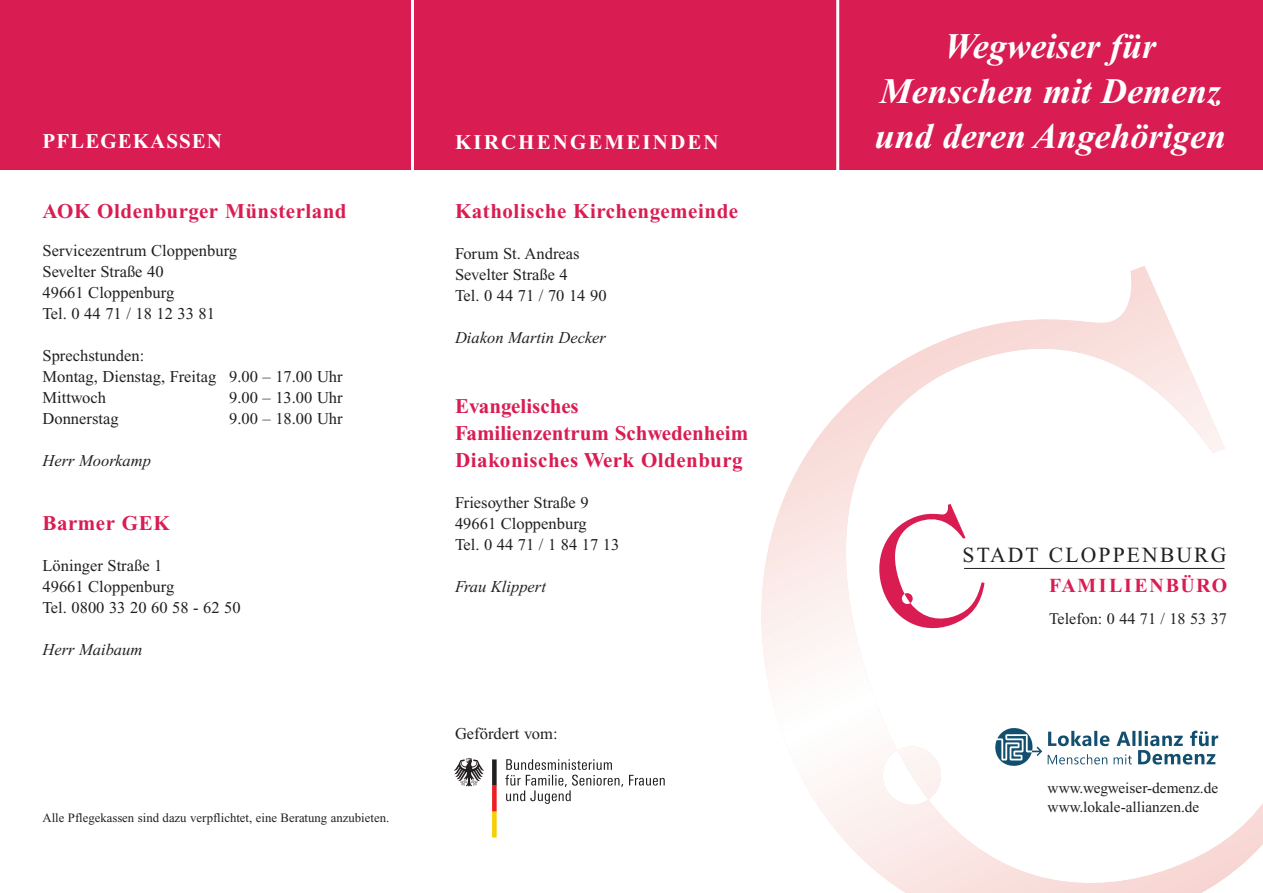
<style>
.page{position:relative;width:1263px;height:893px;background:#fff}
.page>*{position:absolute;margin:0;border:0;box-sizing:border-box;transform-origin:0 0}
.t1{font:italic 700 36px/45px "Times New Roman";color:#fff;text-align:center}
.t2{font:21.6px "Times New Roman";letter-spacing:.1em;color:#231f20}
.t3{font:700 21px/27px "Times New Roman";color:#d91c52}
.t4{font:700 21px "Times New Roman";letter-spacing:.025em;color:#d91c52}
.t5{font:700 21px "Times New Roman";letter-spacing:.1em;color:#fff}
.t6{font:700 21px "Times New Roman";letter-spacing:.05em;color:#fff}
.t7{font:700 19.95px "Times New Roman";letter-spacing:.085em;color:#d91c52}
.t8{font:16.5px/21px "Times New Roman";color:#231f20}
.t9{font:italic 16.5px "Times New Roman";color:#231f20}
.t10{font:16.2px "Times New Roman";color:#231f20}
.t11{font:15.3px/18.8px "Times New Roman";color:#231f20}
.t12{font:12.75px "Times New Roman";color:#231f20}
</style>
<div class="page">
<svg style="left:761px;top:266px;width:502px;height:627px"></svg>
<svg style="left:897px;top:746px;width:44px;height:54px"></svg>
<div style="left:0;top:0;width:1263px;height:170px;background:#d91c52"></div>
<svg style="left:879px;top:504px;width:105px;height:124px"></svg>
<hr style="left:964px;top:568px;width:260px;height:1px;background:#231f20">
<hr style="left:411px;top:0;width:3px;height:170px;background:#fff">
<hr style="left:836px;top:0;width:3px;height:170px;background:#fff">
<svg style="left:454px;top:758px;width:30px;height:28px"></svg>
<svg style="left:492px;top:759px;width:5px;height:78px"></svg>
<svg style="left:629px;top:775px;width:36px;height:11px"></svg>
<svg style="left:505px;top:759px;width:118px;height:45px"></svg>
<img style="left:995px;top:728px;width:227px;height:37px">
<p class="t6" style="left:43px;top:135px;width:181px">PFLEGEKASSEN</p>
<p class="t4" style="left:43px;top:204px;width:306px">AOK Oldenburger Münsterland</p>
<p class="t8" style="left:43px;top:241px;width:196px">Servicezentrum Cloppenburg<br>Sevelter Straße 40<br>49661 Cloppenburg<br>Tel. 0 44 71 / 18 12 33 81</p>
<p class="t8" style="left:43px;top:346px;width:302px">Sprechstunden:<br>Montag, Dienstag, Freitag 9.00 – 17.00 Uhr<br>Mittwoch</p>
<p class="t8" style="left:229px;top:388px;width:115px">9.00 – 13.00 Uhr</p>
<p class="t8" style="left:43px;top:409px;width:78px">Donnerstag</p>
<p class="t8" style="left:229px;top:409px;width:115px">9.00 – 18.00 Uhr</p>
<p class="t9" style="left:43px;top:454px;width:110px">Herr Moorkamp</p>
<p class="t4" style="left:43px;top:516px;width:129px">Barmer GEK</p>
<p class="t8" style="left:43px;top:556px;width:200px">Löninger Straße 1<br>49661 Cloppenburg<br>Tel. 0800 33 20 60 58 - 62 50</p>
<p class="t9" style="left:43px;top:643px;width:101px">Herr Maibaum</p>
<p class="t12" style="left:43px;top:813px;width:348px">Alle Pflegekassen sind dazu verpflichtet, eine Beratung anzubieten.</p>
<p class="t5" style="left:455px;top:135px;width:265px">KIRCHENGEMEINDEN</p>
<p class="t4" style="left:455px;top:204px;width:285px">Katholische Kirchengemeinde</p>
<p class="t8" style="left:455px;top:244px;width:153px">Forum St. Andreas<br>Sevelter Straße 4<br>Tel. 0 44 71 / 70 14 90</p>
<p class="t9" style="left:455px;top:331px;width:152px">Diakon Martin Decker</p>
<p class="t3" style="left:455px;top:394px;width:295px">Evangelisches<br>Familienzentrum Schwedenheim<br>Diakonisches Werk Oldenburg</p>
<p class="t8" style="left:455px;top:493px;width:166px">Friesoyther Straße 9<br>49661 Cloppenburg<br>Tel. 0 44 71 / 1 84 17 13</p>
<p class="t9" style="left:455px;top:580px;width:92px">Frau Klippert</p>
<p class="t8" style="left:455px;top:724px;width:104px">Gefördert vom:</p>
<h1 class="t1" style="left:875px;top:28px;width:353px">Wegweiser für<br>Menschen mit Demenz und deren Angehörigen</h1>
<h2 class="t2" style="left:962px;top:547px;width:265px">STADT CLOPPENBURG</h2>
<p class="t7" style="left:1049px;top:579px;width:179px">FAMILIENBÜRO</p>
<p class="t10" style="left:1049px;top:612px;width:179px">Telefon: 0 44 71 / 18 53 37</p>
<p class="t11" style="left:1047px;top:780px;width:172px">www.wegweiser-demenz.de www.lokale-allianzen.de</p>
</div>
